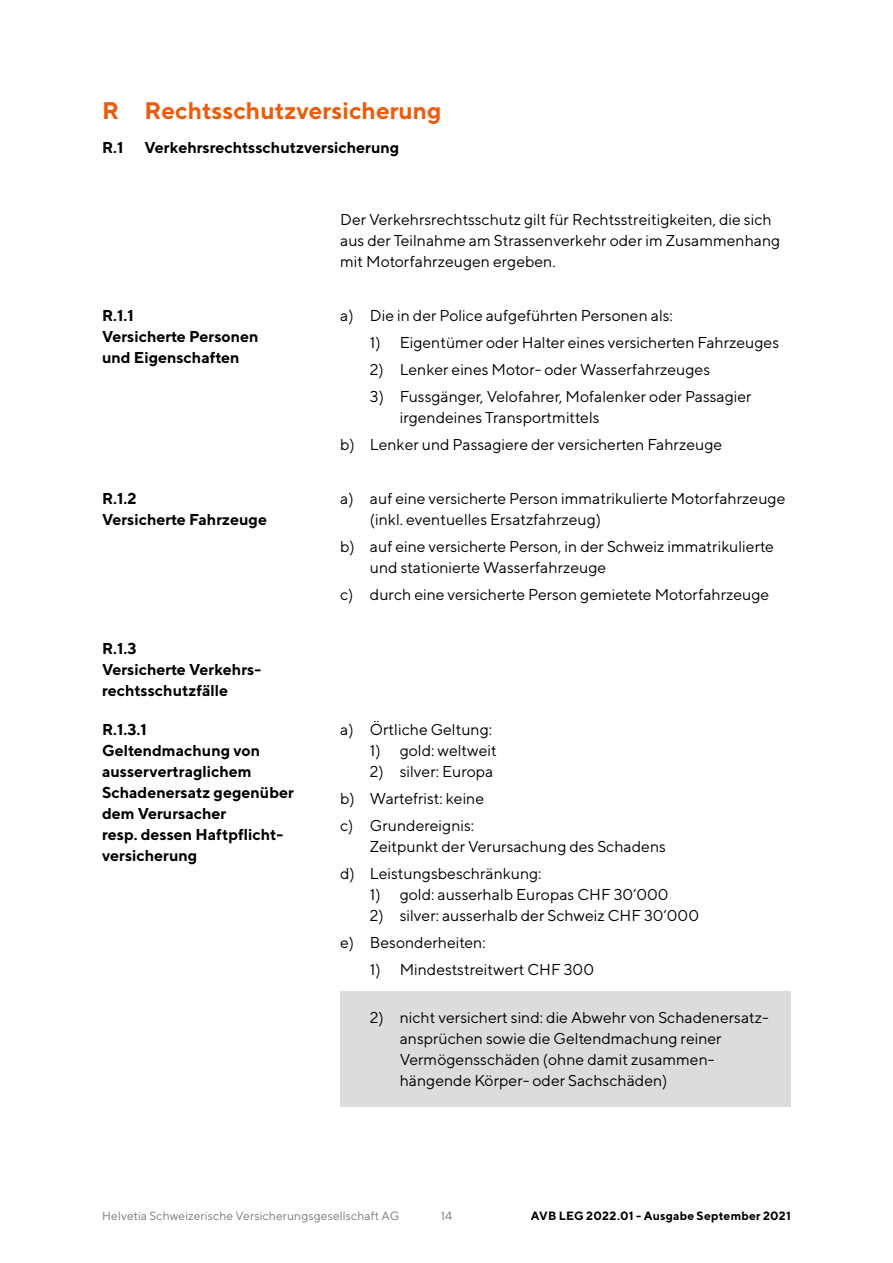
<style>
.page{position:relative;width:893px;height:1263px;background:#fff}
.page>*{position:absolute;margin:0;border:0;box-sizing:border-box;transform-origin:0 0}
._01_Titel-Kapitel_16{font:700 24px "TT Norms";color:#e95d0f}
.Copy_10_5_14_Regular{font:15.75px/21px "TT Norms";color:#000}
._03_Titel-Absatz_10{font:700 15.75px/21px "TT Norms";color:#000}
._02_Titel-Absatz_10{font:700 15.75px "TT Norms";color:#000}
.t1{font:12px "TT Norms";letter-spacing:.01em;color:#787878}
.t2{font:700 12px "TT Norms";letter-spacing:.015em;color:#000}
</style>
<div class="page">
<div style="left:340px;top:991px;width:451px;height:116px;background:#dcdcdc"></div>
<p class="_01_Titel-Kapitel_16" style="left:102px;top:95px;width:341px">R Rechtsschutzversicherung</p>
<p class="_02_Titel-Absatz_10" style="left:102px;top:138px;width:23px">R.1</p>
<p class="_02_Titel-Absatz_10" style="left:145px;top:138px;width:256px">Verkehrsrechtsschutzversicherung</p>
<p class="_03_Titel-Absatz_10" style="left:102px;top:305px;width:158px">R.1.1<br>Versicherte Personen und Eigenschaften</p>
<p class="_03_Titel-Absatz_10" style="left:102px;top:488px;width:166px">R.1.2<br>Versicherte Fahrzeuge</p>
<p class="_03_Titel-Absatz_10" style="left:102px;top:638px;width:159px">R.1.3<br>Versicherte Verkehrs&shy;rechtsschutzfälle</p>
<p class="_03_Titel-Absatz_10" style="left:102px;top:719px;width:193px">R.1.3.1<br>Geltendmachung von ausservertraglichem<br>Schadenersatz gegenüber dem Verursacher<br>resp. dessen Haftpflicht&shy;versicherung</p>
<p class="Copy_10_5_14_Regular" style="left:340px;top:209px;width:442px">Der Verkehrsrechtsschutz gilt für Rechtsstreitigkeiten, die sich aus der Teilnahme am Strassenverkehr oder im Zusammenhang mit Motorfahrzeugen ergeben.</p>
<p class="Copy_10_5_14_Regular" style="left:340px;top:305px;width:334px">a) Die in der Police aufgeführten Personen als:</p>
<p class="Copy_10_5_14_Regular" style="left:370px;top:332px;width:411px">1) Eigentümer oder Halter eines versicherten Fahrzeuges</p>
<p class="Copy_10_5_14_Regular" style="left:370px;top:359px;width:342px">2) Lenker eines Motor- oder Wasserfahrzeuges</p>
<p class="Copy_10_5_14_Regular" style="left:400px;top:386px;width:353px;text-indent:-30px">3) Fussgänger, Velofahrer, Mofalenker oder Passagier irgendeines Transportmittels</p>
<p class="Copy_10_5_14_Regular" style="left:340px;top:434px;width:384px">b) Lenker und Passagiere der versicherten Fahrzeuge</p>
<p class="Copy_10_5_14_Regular" style="left:370px;top:488px;width:417px;text-indent:-30px">a) auf eine versicherte Person immatrikulierte Motorfahrzeuge (inkl. eventuelles Ersatzfahrzeug)</p>
<p class="Copy_10_5_14_Regular" style="left:370px;top:536px;width:405px;text-indent:-30px">b) auf eine versicherte Person, in der Schweiz immatrikulierte und stationierte Wasserfahrzeuge</p>
<p class="Copy_10_5_14_Regular" style="left:340px;top:584px;width:431px">c) durch eine versicherte Person gemietete Motorfahrzeuge</p>
<p class="Copy_10_5_14_Regular" style="left:340px;top:719px;width:154px">a) Örtliche Geltung:</p>
<p class="Copy_10_5_14_Regular" style="left:370px;top:740px;width:128px">1) gold: weltweit</p>
<p class="Copy_10_5_14_Regular" style="left:370px;top:761px;width:125px">2) silver: Europa</p>
<p class="Copy_10_5_14_Regular" style="left:340px;top:788px;width:145px">b) Wartefrist: keine</p>
<p class="Copy_10_5_14_Regular" style="left:370px;top:815px;width:297px;text-indent:-30px">c) Grundereignis:<br>Zeitpunkt der Verursachung des Schadens</p>
<p class="Copy_10_5_14_Regular" style="left:340px;top:863px;width:203px">d) Leistungsbeschränkung:</p>
<p class="Copy_10_5_14_Regular" style="left:370px;top:884px;width:300px">1) gold: ausserhalb Europas CHF 30‘000</p>
<p class="Copy_10_5_14_Regular" style="left:370px;top:905px;width:331px">2) silver: ausserhalb der Schweiz CHF 30‘000</p>
<p class="Copy_10_5_14_Regular" style="left:340px;top:932px;width:147px">e) Besonderheiten:</p>
<p class="Copy_10_5_14_Regular" style="left:370px;top:959px;width:226px">1) Mindeststreitwert CHF 300</p>
<p class="Copy_10_5_14_Regular" style="left:400px;top:1007px;width:370px;text-indent:-30px">2) nicht versichert sind: die Abwehr von Schadenersatz&shy;ansprüchen sowie die Geltendmachung reiner Vermögensschäden (ohne damit zusammen&shy;hängende Körper- oder Sachschäden)</p>
<p class="t1" style="left:102px;top:1209px;width:299px">Helvetia Schweizerische Versicherungsgesellschaft AG</p>
<p class="t1" style="left:441px;top:1209px;width:13px">14</p>
<p class="t2" style="left:531px;top:1209px;width:262px">AVB LEG 2022.01 - Ausgabe September 2021</p>
</div>
